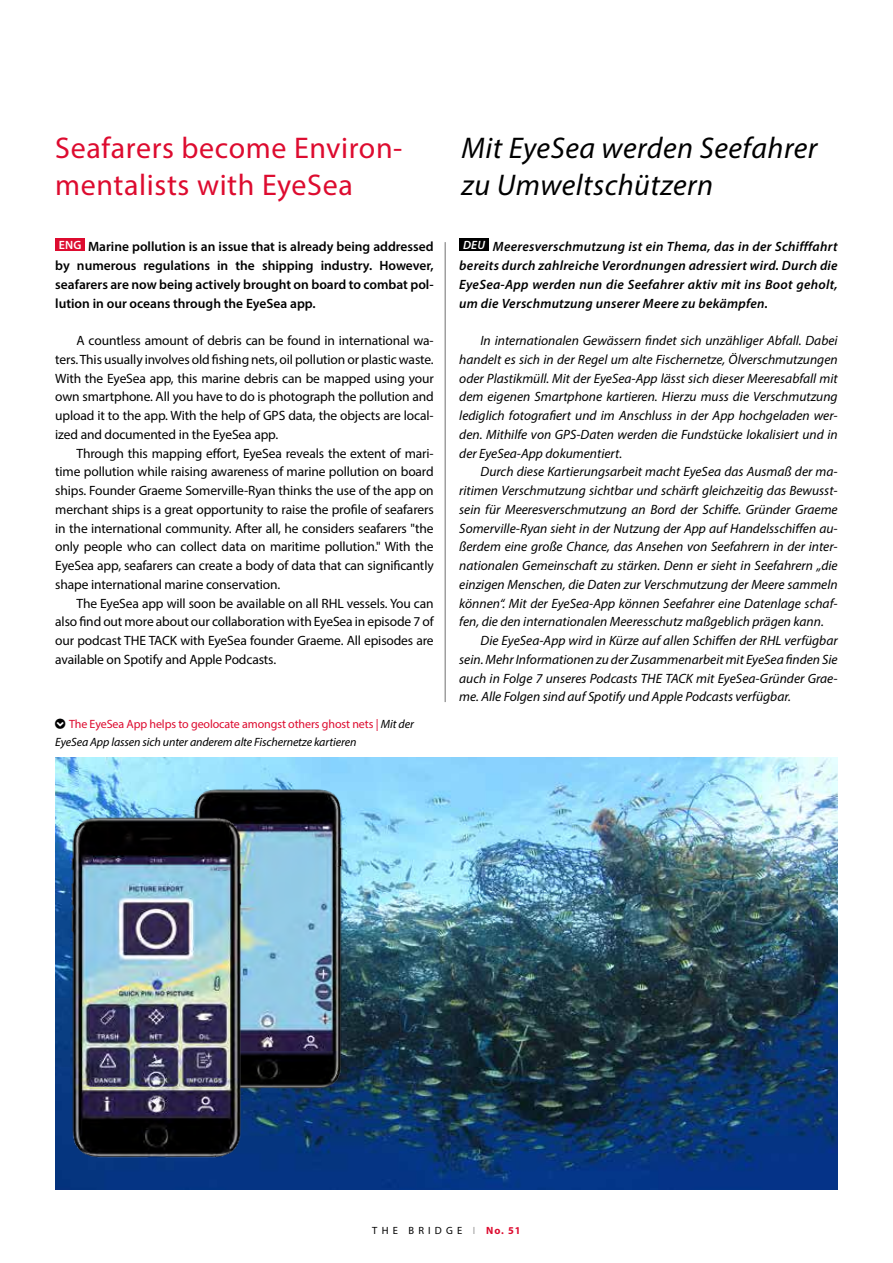
<style>
.page{position:relative;width:893px;height:1263px;background:#fff}
.page>*{position:absolute;margin:0;border:0;box-sizing:border-box;transform-origin:0 0}
.t1{font:30px/37.5px "Myriad Pro";letter-spacing:.02em;color:#dd0b2f}
.t2{font:italic 30px/37.5px "Myriad Pro";letter-spacing:.015em;color:#000}
.t3{font:italic 13.5px/18.8px "Myriad Pro";color:#000;text-align:justify}
.t4{font:13.5px/18.8px "Myriad Pro";letter-spacing:-.01em;color:#000;text-align:justify}
.t5{font:italic 600 13.5px/18.8px "Myriad Pro";letter-spacing:.02em;color:#000;text-align:justify}
.t6{font:600 13.5px/18.8px "Myriad Pro";color:#000;text-align:justify}
.t7{font:italic 12px/18.8px "Myriad Pro";letter-spacing:-.01em;color:#000}
.t8{font:10.5px "Myriad Pro";letter-spacing:.4em;color:#000}
.s1{font-size:12px;color:#fff}
.s2{font-style:normal;color:#dd0b2f}
.s3{color:#9d9d9c}
.s4{font-weight:700;color:#dd0b2f}
</style>
<div class="page">
<img style="left:55px;top:758px;width:783px;height:431px">
<div style="left:55px;top:239px;width:30px;height:12px;background:#dd0b2f"></div>
<div style="left:459px;top:239px;width:30px;height:12px;background:#000"></div>
<img style="left:189px;top:776px;width:160px;height:324px">
<img style="left:58px;top:804px;width:194px;height:363px">
<hr style="left:445px;top:242px;width:1px;height:460px;background:#706f6f">
<h1 class="t1" style="left:55px;top:128px;width:349px">Seafarers become Environ&shy;mentalists with EyeSea</h1>
<h1 class="t2" style="left:462px;top:128px;width:357px">Mit EyeSea werden Seefahrer zu Umweltschützern</h1>
<p class="t6" style="left:55px;top:237px;width:380px"><span class="s1">ENG</span> Marine pollution is an issue that is already being addressed by numerous regulations in the shipping industry. However, seafarers are now being actively brought on board to combat pol&shy;lution in our oceans through the EyeSea app.</p>
<p class="t4" style="left:55px;top:331px;width:380px;text-indent:21px">A countless amount of debris can be found in international wa&shy;ters. This usually involves old fishing nets, oil pollution or plastic waste.<br>With the EyeSea app, this marine debris can be mapped using your own smartphone. All you have to do is photograph the pollution and upload it to the app. With the help of GPS data, the objects are local&shy;ized and documented in the EyeSea app.</p>
<p class="t4" style="left:55px;top:443px;width:380px;text-indent:21px">Through this mapping effort, EyeSea reveals the extent of mari&shy;time pollution while raising awareness of marine pollution on board ships. Founder Graeme Somerville-Ryan thinks the use of the app on merchant ships is a great opportunity to raise the profile of seafarers in the international community. After all, he considers seafarers "the only people who can collect data on maritime pollution." With the EyeSea app, seafarers can create a body of data that can significantly shape international marine conservation.</p>
<p class="t4" style="left:55px;top:593px;width:380px;text-indent:21px">The EyeSea app will soon be available on all RHL vessels. You can also find out more about our collaboration with EyeSea in episode 7 of our podcast THE TACK with EyeSea founder Graeme. All episodes are available on Spotify and Apple Podcasts.</p>
<p class="t5" style="left:459px;top:237px;width:380px"><span class="s1">DEU</span> Meeresverschmutzung ist ein Thema, das in der Schifffahrt bereits durch zahlreiche Verordnungen adressiert wird. Durch die EyeSea-App werden nun die Seefahrer aktiv mit ins Boot geholt, um die Verschmutzung unserer Meere zu bekämpfen.</p>
<p class="t3" style="left:459px;top:331px;width:380px;text-indent:21px">In internationalen Gewässern findet sich unzähliger Abfall. Dabei handelt es sich in der Regel um alte Fischernetze, Ölverschmutzungen oder Plastikmüll. Mit der EyeSea-App lässt sich dieser Meeresabfall mit dem eigenen Smartphone kartieren. Hierzu muss die Verschmutzung lediglich fotografiert und im Anschluss in der App hochgeladen wer&shy;den. Mithilfe von GPS-Daten werden die Fundstücke lokalisiert und in der EyeSea-App dokumentiert.</p>
<p class="t3" style="left:459px;top:462px;width:380px;text-indent:21px">Durch diese Kartierungsarbeit macht EyeSea das Ausmaß der ma&shy;ritimen Verschmutzung sichtbar und schärft gleichzeitig das Bewusst&shy;sein für Meeresverschmutzung an Bord der Schiffe. Gründer Graeme Somerville-Ryan sieht in der Nutzung der App auf Handelsschiffen au&shy;ßerdem eine große Chance, das Ansehen von Seefahrern in der inter&shy;nationalen Gemeinschaft zu stärken. Denn er sieht in Seefahrern „die einzigen Menschen, die Daten zur Verschmutzung der Meere sammeln können“. Mit der EyeSea-App können Seefahrer eine Datenlage schaf&shy;fen, die den internationalen Meeresschutz maßgeblich prägen kann.</p>
<p class="t3" style="left:459px;top:631px;width:380px;text-indent:21px">Die EyeSea-App wird in Kürze auf allen Schiffen der RHL verfügbar sein. Mehr Informationen zu der Zusammenarbeit mit EyeSea finden Sie auch in Folge 7 unseres Podcasts THE TACK mit EyeSea-Gründer Grae&shy;me. Alle Folgen sind auf Spotify und Apple Podcasts verfügbar.</p>
<p class="t7" style="left:55px;top:714px;width:360px;text-indent:14px"><span class="s2">The EyeSea App helps to geolocate amongst others ghost nets |</span> Mit der<br>EyeSea App lassen sich unter anderem alte Fischernetze kartieren</p>
<p class="t8" style="left:372px;top:1224px;width:150px">THE BRIDGE <span class="s3">I</span> <span class="s4">No. 51</span></p>
</div>
